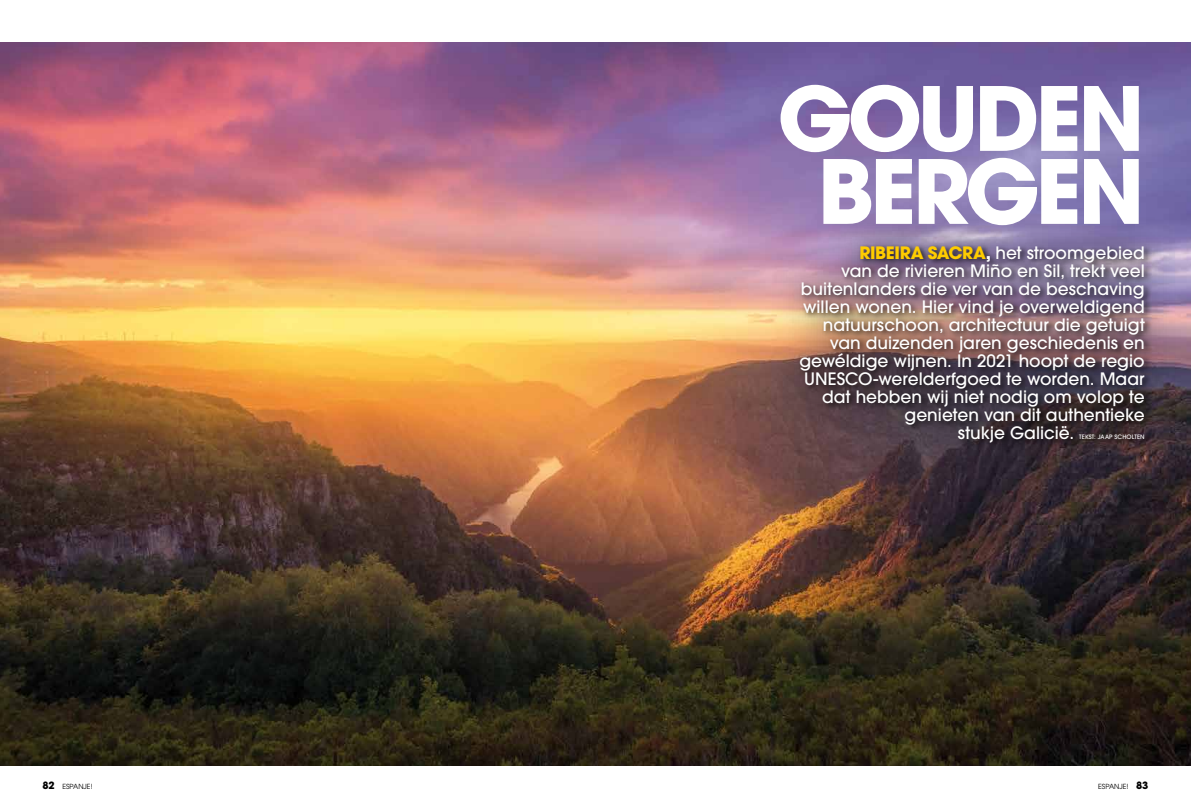
<style>
.page{position:relative;width:1191px;height:808px;background:#fff}
.page>*{position:absolute;margin:0;border:0;box-sizing:border-box;transform-origin:0 0}
.t1{font:700 87.6px/73px "ITC Avant Garde Pro";letter-spacing:-.05em;color:#fff;text-align:center}
.t2{font:500 17px "ITC Avant Garde Pro";color:#fff}
.t3{font:700 10px "ITC Avant Garde Pro";color:#000}
.t4{font:7px "ITC Avant Garde Pro";color:#000}
.t5{font:500 6px "ITC Avant Garde Pro";letter-spacing:.025em;color:#fff}
.s1{font-weight:700;color:#fecc00}
.s2{font-weight:700}
</style>
<div class="page">
<img style="left:0;top:43px;width:1191px;height:722px">
<img style="left:769px;top:212px;width:408px;height:261px">
<h1 class="t1" style="left:777px;top:81px;width:369px">GOUDEN<br>BERGEN</h1>
<p class="t2" style="left:859px;top:242px;width:287px"><span class="s1">RIBEIRA SACRA</span><span class="s2">,</span> het stroomgebied</p>
<p class="t2" style="left:841px;top:260px;width:305px">van de rivieren Miño en Sil, trekt veel</p>
<p class="t2" style="left:801px;top:278px;width:345px">buitenlanders die ver van de beschaving</p>
<p class="t2" style="left:803px;top:296px;width:343px">willen wonen. Hier vind je overweldigend</p>
<p class="t2" style="left:823px;top:314px;width:323px">natuurschoon, architectuur die getuigt</p>
<p class="t2" style="left:829px;top:332px;width:316px">van duizenden jaren geschiedenis en</p>
<p class="t2" style="left:799px;top:350px;width:347px">gewéldige wijnen. In 2021 hoopt de regio</p>
<p class="t2" style="left:804px;top:368px;width:342px">UNESCO-werelderfgoed te worden. Maar</p>
<p class="t2" style="left:822px;top:386px;width:324px">dat hebben wij niet nodig om volop te</p>
<p class="t2" style="left:904px;top:404px;width:242px">genieten van dit authentieke</p>
<p class="t2" style="left:958px;top:422px;width:118px">stukje Galicië.</p>
<p class="t5" style="left:1079px;top:433px;width:67px">TEKST: JAAP SCHOLTEN</p>
<p class="t3" style="left:42px;top:778px;width:14px">82</p>
<p class="t3" style="left:1136px;top:778px;width:14px">83</p>
<p class="t4" style="left:62px;top:782px;width:32px">ESPANJE!</p>
<p class="t4" style="left:1098px;top:782px;width:32px">ESPANJE!</p>
</div>
